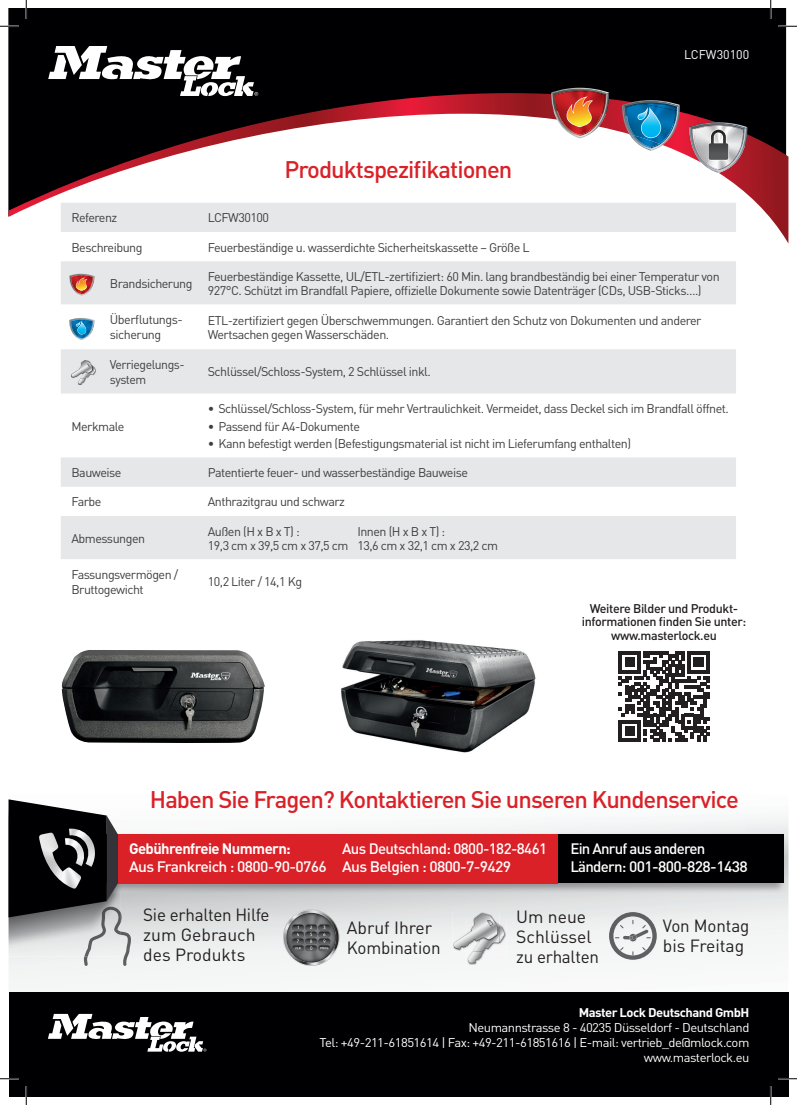
<style>
.page{position:relative;width:797px;height:1105px;background:#fff}
.page>*{position:absolute;margin:0;border:0;box-sizing:border-box;transform-origin:0 0}
.t1{font:500 23.75px "DIN";letter-spacing:-.04em;color:#da2128}
.t2{font:17.5px/20px "DIN";letter-spacing:-.005em;color:#231f20}
.t3{font:500 15px/18px "DIN";letter-spacing:-.04em;color:#fff}
.t4{font:500 15px "DIN";letter-spacing:-.04em;color:#fff;scale:1.04 1}
.t5{font:700 15px "DIN";letter-spacing:-.04em;color:#fff}
.t6{font:12.5px/13.8px "DIN";letter-spacing:-.04em;color:#3e3e3f}
.t7{font:12.5px/15px "DIN";letter-spacing:-.04em;color:#fff;text-align:right;scale:1.04 1}
.t8{font:500 12.5px/13.8px "DIN";letter-spacing:-.03em;color:#231f20;text-align:center}
.t9{font:700 12.5px "DIN";letter-spacing:-.04em;color:#fff;scale:1.04 1}
.t10{font:12.5px "DIN";letter-spacing:-.04em;color:#fff}
</style>
<div class="page">
<img style="left:9px;top:808px;width:112px;height:149px">
<img style="left:118px;top:833px;width:667px;height:60px">
<div style="left:102px;top:834px;width:681px;height:49px;background:#000002"></div>
<div style="left:118px;top:834px;width:439px;height:49px;background:#da2128"></div>
<img style="left:84px;top:913px;width:47px;height:53px">
<img style="left:84px;top:906px;width:37px;height:51px">
<svg style="left:283px;top:909px;width:56px;height:57px"></svg>
<img style="left:466px;top:919px;width:40px;height:47px">
<img style="left:452px;top:912px;width:47px;height:40px">
<svg style="left:454px;top:913px;width:51px;height:50px"></svg>
<img style="left:609px;top:912px;width:47px;height:48px">
<svg style="left:9px;top:799px;width:109px;height:118px"></svg>
<img style="left:341px;top:640px;width:195px;height:113px">
<img style="left:62px;top:650px;width:203px;height:93px">
<svg style="left:61px;top:217px;width:675px;height:342px"></svg>
<div style="left:61px;top:261px;width:675px;height:43px;background:#e6e7e9"></div>
<svg style="left:68px;top:318px;width:27px;height:22px"></svg>
<img style="left:77px;top:363px;width:19px;height:22px">
<img style="left:71px;top:360px;width:22px;height:18px">
<svg style="left:72px;top:361px;width:23px;height:23px"></svg>
<svg style="left:618px;top:651px;width:91px;height:91px"></svg>
<div style="left:9px;top:992px;width:779px;height:104px;background:#000002"></div>
<div style="left:9px;top:9px;width:777px;height:208px;background:#000002"></div>
<svg style="left:9px;top:93px;width:707px;height:124px"></svg>
<svg style="left:48px;top:46px;width:210px;height:50px"></svg>
<svg style="left:48px;top:1014px;width:158px;height:38px"></svg>
<svg style="left:689px;top:122px;width:58px;height:51px"></svg>
<svg style="left:619px;top:100px;width:63px;height:51px"></svg>
<svg style="left:551px;top:88px;width:58px;height:50px"></svg>
<svg style="left:0;top:25px;width:19px;height:2px"></svg>
<svg style="left:778px;top:25px;width:19px;height:2px"></svg>
<svg style="left:0;top:1078px;width:19px;height:1px"></svg>
<svg style="left:778px;top:1078px;width:19px;height:1px"></svg>
<svg style="left:25px;top:0;width:2px;height:19px"></svg>
<svg style="left:25px;top:1086px;width:2px;height:19px"></svg>
<svg style="left:770px;top:0;width:1px;height:19px"></svg>
<svg style="left:770px;top:1086px;width:1px;height:19px"></svg>
<h1 class="t1" style="left:284px;top:155px;width:229px">Produktspezifikationen</h1>
<p class="t10" style="left:684px;top:46px;width:67px">LCFW30100</p>
<p class="t6" style="left:71px;top:211px;width:47px">Referenz</p>
<p class="t6" style="left:208px;top:211px;width:63px">LCFW30100</p>
<p class="t6" style="left:71px;top:240px;width:73px">Beschreibung</p>
<p class="t6" style="left:208px;top:240px;width:323px">Feuerbeständige u. wasserdichte Sicherheits kassette – Größe L</p>
<p class="t6" style="left:110px;top:276px;width:84px">Brandsicherung</p>
<p class="t6" style="left:208px;top:269px;width:513px">Feuerbeständige Kassette, UL/ETL-zertifiziert: 60 Min. lang brandbeständig bei einer Temperatur von<br>927°C. Schützt im Brandfall Papiere, offizielle Dokumente sowie Datenträger (CDs, USB-Sticks….)</p>
<p class="t6" style="left:110px;top:312px;width:74px;line-height:15px">Überflutungs&shy;sicherung</p>
<p class="t6" style="left:208px;top:313px;width:495px">ETL-zertifiziert gegen Überschwemmungen. Garantiert den Schutz von Dokumenten und anderer<br>Wert sachen gegen Wasserschäden.</p>
<p class="t6" style="left:110px;top:357px;width:76px;line-height:15px">Verriegelungs&shy;system</p>
<p class="t6" style="left:208px;top:365px;width:224px">Schlüssel/Schloss-System, 2 Schlüssel inkl.</p>
<p class="t6" style="left:71px;top:419px;width:54px">Merkmale</p>
<p class="t6" style="left:208px;top:402px;width:522px">• Schlüssel/Schloss-System, für mehr Vertraulichkeit. Vermeidet, dass Deckel sich im Brandfall öffnet.</p>
<p class="t6" style="left:208px;top:419px;width:154px">• Passend für A4-Dokumente</p>
<p class="t6" style="left:208px;top:436px;width:425px">• Kann befestigt werden (Befestigungsmaterial ist nicht im Lieferumfang enthalten)</p>
<p class="t6" style="left:71px;top:466px;width:52px">Bauweise</p>
<p class="t6" style="left:208px;top:466px;width:262px">Patentierte feuer- und wasserbeständige Bauweise</p>
<p class="t6" style="left:71px;top:495px;width:32px">Farbe</p>
<p class="t6" style="left:208px;top:495px;width:139px">Anthrazitgrau und schwarz</p>
<p class="t6" style="left:71px;top:531px;width:75px">Abmessungen</p>
<p class="t6" style="left:208px;top:524px;width:142px">Außen (H x B x T) :<br>19,3 cm x 39,5 cm x 37,5 cm</p>
<p class="t6" style="left:357px;top:524px;width:142px">Innen (H x B x T) :<br>13,6 cm x 32,1 cm x 23,2 cm</p>
<p class="t6" style="left:71px;top:567px;width:108px;line-height:15px">Fassungsvermögen /<br>Bruttogewicht</p>
<p class="t6" style="left:208px;top:575px;width:96px">10,2 Liter / 14,1 Kg</p>
<p class="t8" style="left:582px;top:601px;width:166px">Weitere Bilder und Produkt&shy;informationen finden Sie unter: www.masterlock.eu</p>
<h1 class="t1" style="left:150px;top:784px;width:590px">Haben Sie Fragen? Kontaktieren Sie unseren Kundenservice</h1>
<p class="t5" style="left:129px;top:839px;width:163px">Gebührenfreie Nummern:</p>
<p class="t4" style="left:129px;top:857px;width:192px">Aus Frankreich : 0800-90-0766</p>
<h2 class="t2" style="left:143px;top:904px;width:128px">Sie erhalten Hilfe zum Gebrauch des Produkts</h2>
<p class="t3" style="left:342px;top:839px;width:206px">Aus Deutschland: 0800-182-8461<br>Aus Belgien : 0800-7-9429</p>
<p class="t3" style="left:570px;top:839px;width:179px">Ein Anruf aus anderen<br>Ländern: 001-800-828-1438</p>
<h2 class="t2" style="left:347px;top:917px;width:95px">Abruf Ihrer<br>Kombination</h2>
<h2 class="t2" style="left:516px;top:906px;width:84px">Um neue<br>Schlüssel zu erhalten</h2>
<h2 class="t2" style="left:663px;top:916px;width:88px">Von Montag bis Freitag</h2>
<p class="t9" style="left:579px;top:1004px;width:166px">Master Lock Deutschand GmbH</p>
<p class="t7" style="left:319px;top:1019px;width:415px">Neumannstrasse 8 - 40235 Düsseldorf - Deutschland<br>Tel: +49-211-61851614 | Fax: +49-211-61851616 | E-mail: vertrieb_de@mlock.com www.masterlock.eu</p>
</div>
